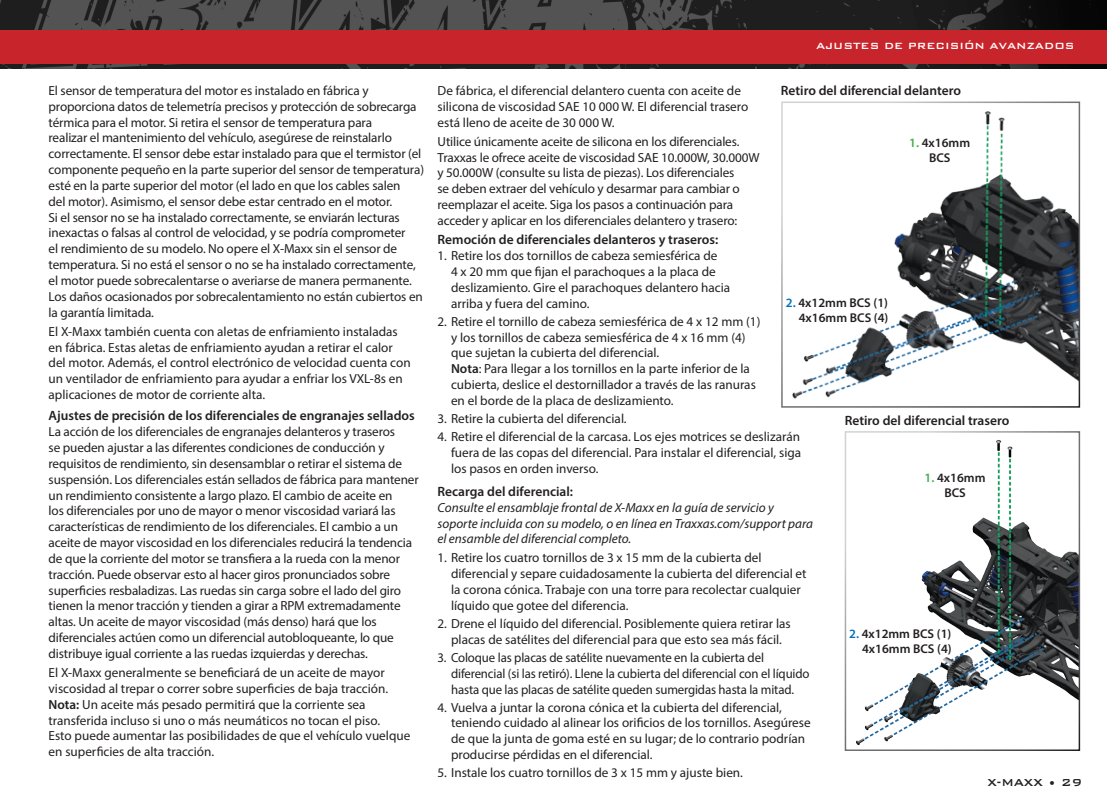
<style>
.page{position:relative;width:1107px;height:810px;background:#fff}
.page>*{position:absolute;margin:0;border:0;box-sizing:border-box;transform-origin:0 0}
.t1{font:600 13.5px "Myriad Pro";color:#231f20}
.t2{font:500 13.5px "Bank Gothic BT";color:#231f20}
.t3{font:13.2px/15.9px "Myriad Pro";letter-spacing:-.01em;color:#231f20}
.t4{font:italic 13.2px/15.9px "Myriad Pro";color:#231f20}
.t5{font:600 12.75px/15px "Myriad Pro";color:#231f20;text-align:center}
.t6{font:500 12px "Bank Gothic BT";color:#fff}
.s1{font-weight:600}
.s2{color:#40ae49}
.s3{color:#0072bc}
</style>
<div class="page">
<img style="left:0;top:0;width:1107px;height:68px">
<div style="left:0;top:30px;width:1107px;height:34px;background:#c8242b"></div>
<img style="left:857px;top:440px;width:220px;height:305px">
<div style="left:845px;top:431px;width:235px;height:320px;border:2px solid #fff"></div>
<img style="left:792px;top:111px;width:285px;height:288px">
<div style="left:781px;top:102px;width:299px;height:306px;border:2px solid #fff"></div>
<p class="t6" style="left:816px;top:40px;width:260px">AJUSTES DE PRECISIÓN AVANZADOS</p>
<p class="t3" style="left:49px;top:82px;width:377px">El sensor de temperatura del motor es instalado en fábrica y proporciona datos de telemetría precisos y protección de sobrecarga térmica para el motor. Si retira el sensor de temperatura para<br>realizar el mantenimiento del vehículo, asegúrese de reinstalarlo correctamente. El sensor debe estar instalado para que el termistor (el componente pequeño en la parte superior del sensor de temperatura) esté en la parte superior del motor (el lado en que los cables salen<br>del motor). Asimismo, el sensor debe estar centrado en el motor.<br>Si el sensor no se ha instalado correctamente, se enviarán lecturas inexactas o falsas al control de velocidad, y se podría comprometer<br>el rendimiento de su modelo. No opere el X-Maxx sin el sensor de temperatura. Si no está el sensor o no se ha instalado correctamente, el motor puede sobrecalentarse o averiarse de manera permanente.<br>Los daños ocasionados por sobrecalentamiento no están cubiertos en la garantía limitada.</p>
<p class="t3" style="left:49px;top:323px;width:364px">El X-Maxx también cuenta con aletas de enfriamiento instaladas en fábrica. Estas aletas de enfriamiento ayudan a retirar el calor del motor. Además, el control electrónico de velocidad cuenta con un ventilador de enfriamiento para ayudar a enfriar los VXL-8s en aplicaciones de motor de corriente alta.</p>
<p class="t1" style="left:49px;top:407px;width:368px">Ajustes de precisión de los diferenciales de engranajes sellados</p>
<p class="t3" style="left:49px;top:424px;width:372px">La acción de los diferenciales de engranajes delanteros y traseros<br>se pueden ajustar a las diferentes condiciones de conducción y requisitos de rendimiento, sin desensamblar o retirar el sistema de suspensión. Los diferenciales están sellados de fábrica para mantener un rendimiento consistente a largo plazo. El cambio de aceite en<br>los diferenciales por uno de mayor o menor viscosidad variará las características de rendimiento de los diferenciales. El cambio a un aceite de mayor viscosidad en los diferenciales reducirá la tendencia de que la corriente del motor se transfiera a la rueda con la menor tracción. Puede observar esto al hacer giros pronunciados sobre superficies resbaladizas. Las ruedas sin carga sobre el lado del giro tienen la menor tracción y tienden a girar a RPM extremadamente altas. Un aceite de mayor viscosidad (más denso) hará que los diferenciales actúen como un diferencial autobloqueante, lo que distribuye igual corriente a las ruedas izquierdas y derechas.</p>
<p class="t3" style="left:49px;top:664px;width:363px">El X-Maxx generalmente se beneficiará de un aceite de mayor viscosidad al trepar o correr sobre superficies de baja tracción.<br><span class="s1">Nota:</span> Un aceite más pesado permitirá que la corriente sea transferida incluso si uno o más neumáticos no tocan el piso.<br>Esto puede aumentar las posibilidades de que el vehículo vuelque en superficies de alta tracción.</p>
<p class="t3" style="left:438px;top:82px;width:312px">De fábrica, el diferencial delantero cuenta con aceite de silicona de viscosidad SAE 10 000 W. El diferencial trasero está lleno de aceite de 30 000 W.</p>
<p class="t3" style="left:438px;top:133px;width:323px">Utilice únicamente aceite de silicona en los diferenciales.<br>Traxxas le ofrece aceite de viscosidad SAE 10.000W, 30.000W y 50.000W (consulte su lista de piezas). Los diferenciales<br>se deben extraer del vehículo y desarmar para cambiar o reemplazar el aceite. Siga los pasos a continuación para acceder y aplicar en los diferenciales delantero y trasero:</p>
<p class="t1" style="left:438px;top:231px;width:282px">Remoción de diferenciales delanteros y traseros:</p>
<p class="t3" style="left:451px;top:248px;width:281px;text-indent:-14px">1. Retire los dos tornillos de cabeza semiesférica de<br>4 x 20 mm que fijan el parachoques a la placa de deslizamiento. Gire el parachoques delantero hacia arriba y fuera del camino.</p>
<p class="t3" style="left:451px;top:313px;width:311px;text-indent:-14px">2. Retire el tornillo de cabeza semiesférica de 4 x 12 mm (1) y los tornillos de cabeza semiesférica de 4 x 16 mm (4) que sujetan la cubierta del diferencial.<br><span class="s1">Nota</span>: Para llegar a los tornillos en la parte inferior de la cubierta, deslice el destornillador a través de las ranuras en el borde de la placa de deslizamiento.</p>
<p class="t3" style="left:438px;top:410px;width:191px">3. Retire la cubierta del diferencial.</p>
<p class="t3" style="left:451px;top:428px;width:352px;text-align:justify;text-indent:-14px">4. Retire el diferencial de la carcasa. Los ejes motrices se deslizarán fuera de las copas del diferencial. Para instalar el diferencial, siga los pasos en orden inverso.</p>
<p class="t1" style="left:438px;top:483px;width:137px">Recarga del diferencial:</p>
<p class="t4" style="left:438px;top:499px;width:377px">Consulte el ensamblaje frontal de X-Maxx en la guía de servicio y soporte incluida con su modelo, o en línea en Traxxas.com/support para el ensamble del diferencial completo.</p>
<p class="t3" style="left:451px;top:550px;width:357px;text-indent:-14px">1. Retire los cuatro tornillos de 3 x 15 mm de la cubierta del diferencial y separe cuidadosamente la cubierta del diferencial et la corona cónica. Trabaje con una torre para recolectar cualquier líquido que gotee del diferencia.</p>
<p class="t3" style="left:438px;top:615px;width:355px;text-align:center">2. Drene el líquido del diferencial. Posiblemente quiera retirar las placas de satélites del diferencial para que esto sea más fácil.</p>
<p class="t3" style="left:451px;top:649px;width:360px;text-indent:-14px">3. Coloque las placas de satélite nuevamente en la cubierta del diferencial (si las retiró). Llene la cubierta del diferencial con el líquido hasta que las placas de satélite queden sumergidas hasta la mitad.</p>
<p class="t3" style="left:451px;top:699px;width:361px;text-indent:-14px">4. Vuelva a juntar la corona cónica et la cubierta del diferencial, teniendo cuidado al alinear los orificios de los tornillos. Asegúrese de que la junta de goma esté en su lugar; de lo contrario podrían producirse pérdidas en el diferencial.</p>
<p class="t3" style="left:438px;top:765px;width:307px">5. Instale los cuatro tornillos de 3 x 15 mm y ajuste bien.</p>
<p class="t1" style="left:781px;top:82px;width:182px">Retiro del diferencial delantero</p>
<p class="t5" style="left:909px;top:135px;width:62px"><span class="s2">1.</span> 4x16mm<br>BCS</p>
<p class="t5" style="left:786px;top:294px;width:104px;text-align:right"><span class="s3">2.</span> 4x12mm BCS (1)<br>4x16mm BCS (4)</p>
<p class="t1" style="left:845px;top:412px;width:166px">Retiro del diferencial trasero</p>
<p class="t5" style="left:925px;top:470px;width:62px"><span class="s2">1.</span> 4x16mm<br>BCS</p>
<p class="t5" style="left:849px;top:626px;width:104px;text-align:right"><span class="s3">2.</span> 4x12mm BCS (1)<br>4x16mm BCS (4)</p>
<p class="t2" style="left:987px;top:776px;width:96px">X-MAXX • 29</p>
</div>
